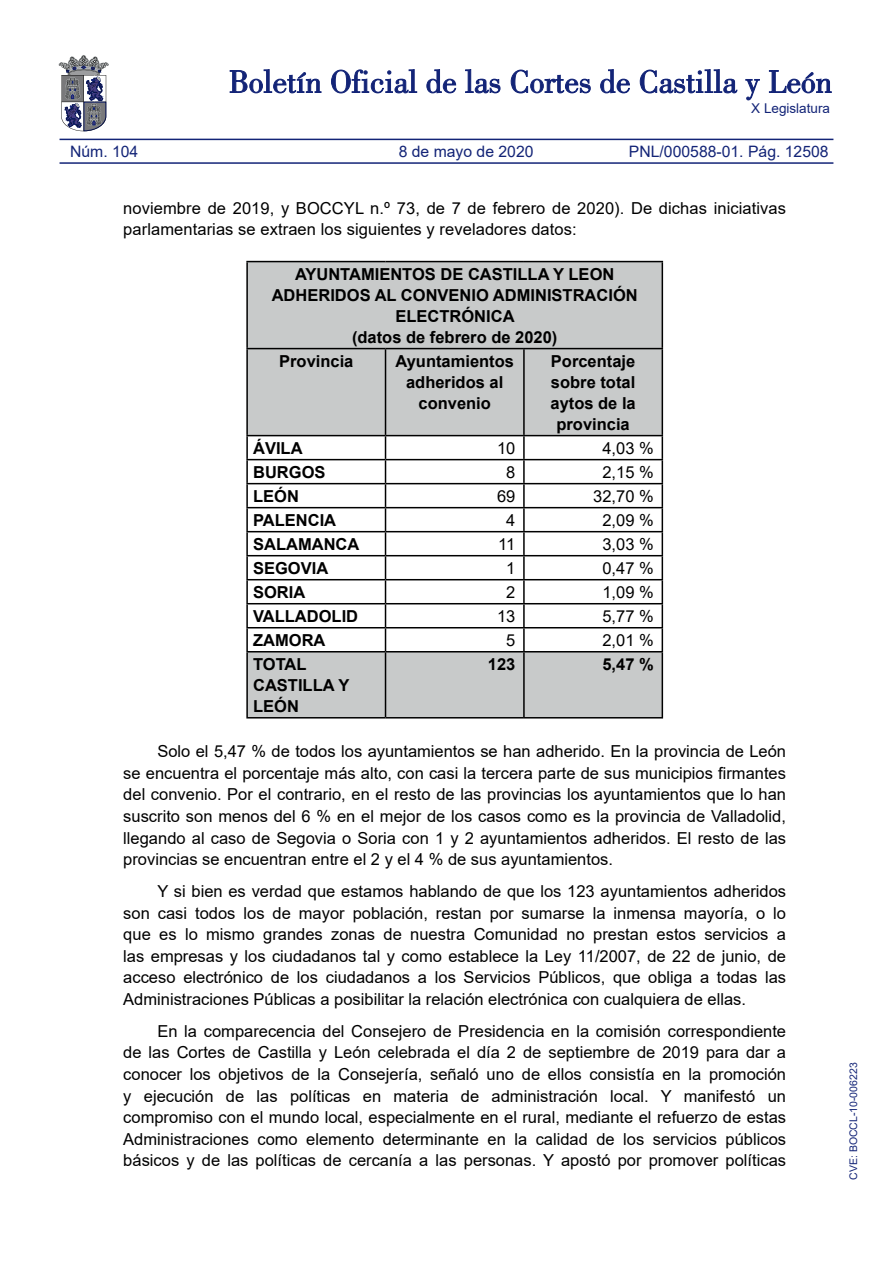
<style>
.page{position:relative;width:893px;height:1263px;background:#fff}
.page>*{position:absolute;margin:0;border:0;box-sizing:border-box;transform-origin:0 0}
.TextoCuerpo{font:16.5px/21.6px "Arial";color:#000;text-align:justify}
.TextoCuerpo-2{font:700 16.5px/21px "Arial";color:#000;text-align:center}
.t1{font:15.75px "Arial";color:#132477}
.t2{font:13.5px "Arial";color:#132477}
.t3{font:10.5px "Arial";color:#132477}
</style>
<div class="page">
<svg style="left:230px;top:69px;width:91px;height:24px"></svg>
<svg style="left:331px;top:69px;width:86px;height:24px"></svg>
<svg style="left:426px;top:69px;width:30px;height:24px"></svg>
<svg style="left:465px;top:69px;width:35px;height:24px"></svg>
<svg style="left:511px;top:70px;width:80px;height:23px"></svg>
<svg style="left:600px;top:69px;width:30px;height:24px"></svg>
<svg style="left:640px;top:69px;width:97px;height:24px"></svg>
<svg style="left:745px;top:79px;width:15px;height:21px"></svg>
<svg style="left:769px;top:70px;width:63px;height:23px"></svg>
<svg style="left:59px;top:55px;width:50px;height:76px"></svg>
<hr style="left:60px;top:162px;width:773px;height:2px;background:#132477">
<hr style="left:60px;top:139px;width:773px;height:1px;background:#132477">
<svg style="left:248px;top:262px;width:414px;height:455px;fill:#c8caca"></svg>
<hr style="left:246px;top:261px;width:139px;height:1px;background:#000">
<hr style="left:246px;top:262px;width:2px;height:86px;background:#000">
<hr style="left:385px;top:261px;width:139px;height:1px;background:#000">
<hr style="left:524px;top:261px;width:139px;height:1px;background:#000">
<hr style="left:662px;top:262px;width:1px;height:86px;background:#000">
<hr style="left:385px;top:348px;width:139px;height:1px;background:#000">
<hr style="left:524px;top:348px;width:139px;height:1px;background:#000">
<hr style="left:523px;top:349px;width:2px;height:86px;background:#000">
<hr style="left:662px;top:349px;width:1px;height:86px;background:#000">
<hr style="left:246px;top:436px;width:2px;height:23px;background:#000">
<hr style="left:385px;top:435px;width:139px;height:1px;background:#000">
<hr style="left:524px;top:435px;width:139px;height:1px;background:#000">
<hr style="left:523px;top:436px;width:2px;height:23px;background:#000">
<hr style="left:246px;top:459px;width:139px;height:1px;background:#000">
<hr style="left:246px;top:460px;width:2px;height:23px;background:#000">
<hr style="left:385px;top:459px;width:139px;height:1px;background:#000">
<hr style="left:524px;top:459px;width:139px;height:1px;background:#000">
<hr style="left:523px;top:460px;width:2px;height:23px;background:#000">
<hr style="left:246px;top:483px;width:139px;height:1px;background:#000">
<hr style="left:246px;top:484px;width:2px;height:23px;background:#000">
<hr style="left:385px;top:483px;width:139px;height:1px;background:#000">
<hr style="left:524px;top:483px;width:139px;height:1px;background:#000">
<hr style="left:523px;top:484px;width:2px;height:23px;background:#000">
<hr style="left:246px;top:507px;width:139px;height:1px;background:#000">
<hr style="left:246px;top:508px;width:2px;height:23px;background:#000">
<hr style="left:385px;top:507px;width:139px;height:1px;background:#000">
<hr style="left:524px;top:507px;width:139px;height:1px;background:#000">
<hr style="left:523px;top:508px;width:2px;height:23px;background:#000">
<hr style="left:246px;top:531px;width:139px;height:1px;background:#000">
<hr style="left:246px;top:532px;width:2px;height:23px;background:#000">
<hr style="left:385px;top:531px;width:139px;height:1px;background:#000">
<hr style="left:524px;top:531px;width:139px;height:1px;background:#000">
<hr style="left:523px;top:532px;width:2px;height:23px;background:#000">
<hr style="left:246px;top:555px;width:139px;height:1px;background:#000">
<hr style="left:246px;top:556px;width:2px;height:23px;background:#000">
<hr style="left:385px;top:555px;width:139px;height:1px;background:#000">
<hr style="left:524px;top:555px;width:139px;height:1px;background:#000">
<hr style="left:523px;top:556px;width:2px;height:23px;background:#000">
<hr style="left:246px;top:579px;width:139px;height:1px;background:#000">
<hr style="left:246px;top:580px;width:2px;height:23px;background:#000">
<hr style="left:385px;top:579px;width:139px;height:1px;background:#000">
<hr style="left:524px;top:579px;width:139px;height:1px;background:#000">
<hr style="left:523px;top:580px;width:2px;height:23px;background:#000">
<hr style="left:246px;top:603px;width:139px;height:1px;background:#000">
<hr style="left:246px;top:604px;width:2px;height:23px;background:#000">
<hr style="left:385px;top:603px;width:139px;height:1px;background:#000">
<hr style="left:524px;top:603px;width:139px;height:1px;background:#000">
<hr style="left:523px;top:604px;width:2px;height:23px;background:#000">
<hr style="left:246px;top:627px;width:139px;height:1px;background:#000">
<hr style="left:246px;top:628px;width:2px;height:23px;background:#000">
<hr style="left:385px;top:627px;width:139px;height:1px;background:#000">
<svg style="left:385px;top:436px;width:1px;height:215px"></svg>
<hr style="left:524px;top:627px;width:139px;height:1px;background:#000">
<hr style="left:523px;top:628px;width:2px;height:23px;background:#000">
<svg style="left:662px;top:436px;width:1px;height:215px"></svg>
<hr style="left:246px;top:651px;width:139px;height:1px;background:#000">
<hr style="left:246px;top:652px;width:2px;height:65px;background:#000">
<hr style="left:385px;top:651px;width:139px;height:1px;background:#000">
<hr style="left:385px;top:652px;width:1px;height:65px;background:#000">
<hr style="left:524px;top:651px;width:139px;height:1px;background:#000">
<hr style="left:523px;top:652px;width:2px;height:65px;background:#000">
<hr style="left:662px;top:652px;width:1px;height:65px;background:#000">
<hr style="left:246px;top:717px;width:139px;height:1px;background:#000">
<hr style="left:385px;top:717px;width:139px;height:1px;background:#000">
<hr style="left:524px;top:717px;width:139px;height:1px;background:#000">
<hr style="left:246px;top:348px;width:139px;height:1px;background:#000">
<hr style="left:246px;top:349px;width:2px;height:86px;background:#000">
<hr style="left:385px;top:349px;width:1px;height:86px;background:#000">
<hr style="left:246px;top:435px;width:139px;height:1px;background:#000">
<p class="t2" style="left:751px;top:99px;width:80px">X Legislatura</p>
<p class="t1" style="left:70px;top:140px;width:70px">Núm. 104</p>
<p class="t1" style="left:399px;top:140px;width:136px">8 de mayo de 2020</p>
<p class="t1" style="left:629px;top:140px;width:201px">PNL/000588-01. Pág. 12508</p>
<p class="TextoCuerpo" style="left:123px;top:197px;width:664px">noviembre de 2019, y BOCCYL n.º 73, de 7 de febrero de 2020). De dichas iniciativas parlamentarias se extraen los siguientes y reveladores datos:</p>
<p class="TextoCuerpo-2" style="left:272px;top:263px;width:368px">AYUNTAMIENTOS DE CASTILLA Y LEON<br>ADHERIDOS AL CONVENIO ADMINISTRACIÓN<br>ELECTRÓNICA</p>
<p class="TextoCuerpo-2" style="left:352px;top:326px;width:207px">(datos de febrero de 2020)</p>
<p class="TextoCuerpo-2" style="left:279px;top:350px;width:76px">Provincia</p>
<p class="TextoCuerpo-2" style="left:395px;top:350px;width:120px">Ayuntamientos adheridos al convenio</p>
<p class="TextoCuerpo-2" style="left:550px;top:350px;width:87px">Porcentaje sobre total aytos de la provincia</p>
<p class="TextoCuerpo-2" style="left:253px;top:437px;width:51px">ÁVILA</p>
<p class="TextoCuerpo" style="left:497px;top:437px;width:20px">10</p>
<p class="TextoCuerpo" style="left:602px;top:437px;width:53px">4,03 %</p>
<p class="TextoCuerpo-2" style="left:253px;top:461px;width:74px">BURGOS</p>
<p class="TextoCuerpo" style="left:506px;top:461px;width:11px">8</p>
<p class="TextoCuerpo" style="left:602px;top:461px;width:53px">2,15 %</p>
<p class="TextoCuerpo-2" style="left:253px;top:485px;width:47px">LEÓN</p>
<p class="TextoCuerpo" style="left:497px;top:485px;width:20px">69</p>
<p class="TextoCuerpo" style="left:593px;top:485px;width:62px">32,70 %</p>
<p class="TextoCuerpo-2" style="left:253px;top:510px;width:85px">PALENCIA</p>
<p class="TextoCuerpo" style="left:506px;top:509px;width:11px">4</p>
<p class="TextoCuerpo" style="left:602px;top:509px;width:53px">2,09 %</p>
<p class="TextoCuerpo-2" style="left:253px;top:534px;width:108px">SALAMANCA</p>
<p class="TextoCuerpo" style="left:498px;top:533px;width:19px">11</p>
<p class="TextoCuerpo" style="left:602px;top:533px;width:53px">3,03 %</p>
<p class="TextoCuerpo-2" style="left:253px;top:558px;width:77px">SEGOVIA</p>
<p class="TextoCuerpo" style="left:506px;top:557px;width:11px">1</p>
<p class="TextoCuerpo" style="left:602px;top:557px;width:53px">0,47 %</p>
<p class="TextoCuerpo-2" style="left:253px;top:582px;width:54px">SORIA</p>
<p class="TextoCuerpo" style="left:506px;top:581px;width:11px">2</p>
<p class="TextoCuerpo" style="left:602px;top:581px;width:53px">1,09 %</p>
<p class="TextoCuerpo-2" style="left:253px;top:606px;width:107px">VALLADOLID</p>
<p class="TextoCuerpo" style="left:497px;top:605px;width:20px">13</p>
<p class="TextoCuerpo" style="left:602px;top:605px;width:53px">5,77 %</p>
<p class="TextoCuerpo-2" style="left:253px;top:630px;width:74px">ZAMORA</p>
<p class="TextoCuerpo" style="left:506px;top:629px;width:11px">5</p>
<p class="TextoCuerpo" style="left:602px;top:629px;width:53px">2,01 %</p>
<p class="TextoCuerpo-2" style="left:253px;top:654px;width:98px;text-align:left">TOTAL<br>CASTILLA Y<br>LEÓN</p>
<p class="TextoCuerpo-2" style="left:488px;top:654px;width:29px">123</p>
<p class="TextoCuerpo-2" style="left:602px;top:654px;width:53px">5,47 %</p>
<p class="TextoCuerpo" style="left:123px;top:740px;width:664px;text-indent:34px">Solo el 5,47 % de todos los ayuntamientos se han adherido. En la provincia de León se encuentra el porcentaje más alto, con casi la tercera parte de sus municipios firmantes del convenio. Por el contrario, en el resto de las provincias los ayuntamientos que lo han suscrito son menos del 6 % en el mejor de los casos como es la provincia de Valladolid, llegando al caso de Segovia o Soria con 1 y 2 ayuntamientos adheridos. El resto de las provincias se encuentran entre el 2 y el 4 % de sus ayuntamientos.</p>
<p class="TextoCuerpo" style="left:123px;top:880px;width:664px;text-indent:34px">Y si bien es verdad que estamos hablando de que los 123 ayuntamientos adheridos son casi todos los de mayor población, restan por sumarse la inmensa mayoría, o lo que es lo mismo grandes zonas de nuestra Comunidad no prestan estos servicios a las empresas y los ciudadanos tal y como establece la Ley 11/2007, de 22 de junio, de acceso electrónico de los ciudadanos a los Servicios Públicos, que obliga a todas las Administraciones Públicas a posibilitar la relación electrónica con cualquiera de ellas.</p>
<p class="TextoCuerpo" style="left:123px;top:1020px;width:664px;text-indent:34px">En la comparecencia del Consejero de Presidencia en la comisión correspondiente de las Cortes de Castilla y León celebrada el día 2 de septiembre de 2019 para dar a conocer los objetivos de la Consejería, señaló uno de ellos consistía en la promoción y ejecución de las políticas en materia de administración local. Y manifestó un compromiso con el mundo local, especialmente en el rural, mediante el refuerzo de estas Administraciones como elemento determinante en la calidad de los servicios públicos básicos y de las políticas de cercanía a las personas. Y apostó por promover políticas</p>
<p class="t3" style="left:846px;top:1180px;width:119px;rotate:-90deg">CVE: BOCCL-10-006223</p>
</div>
